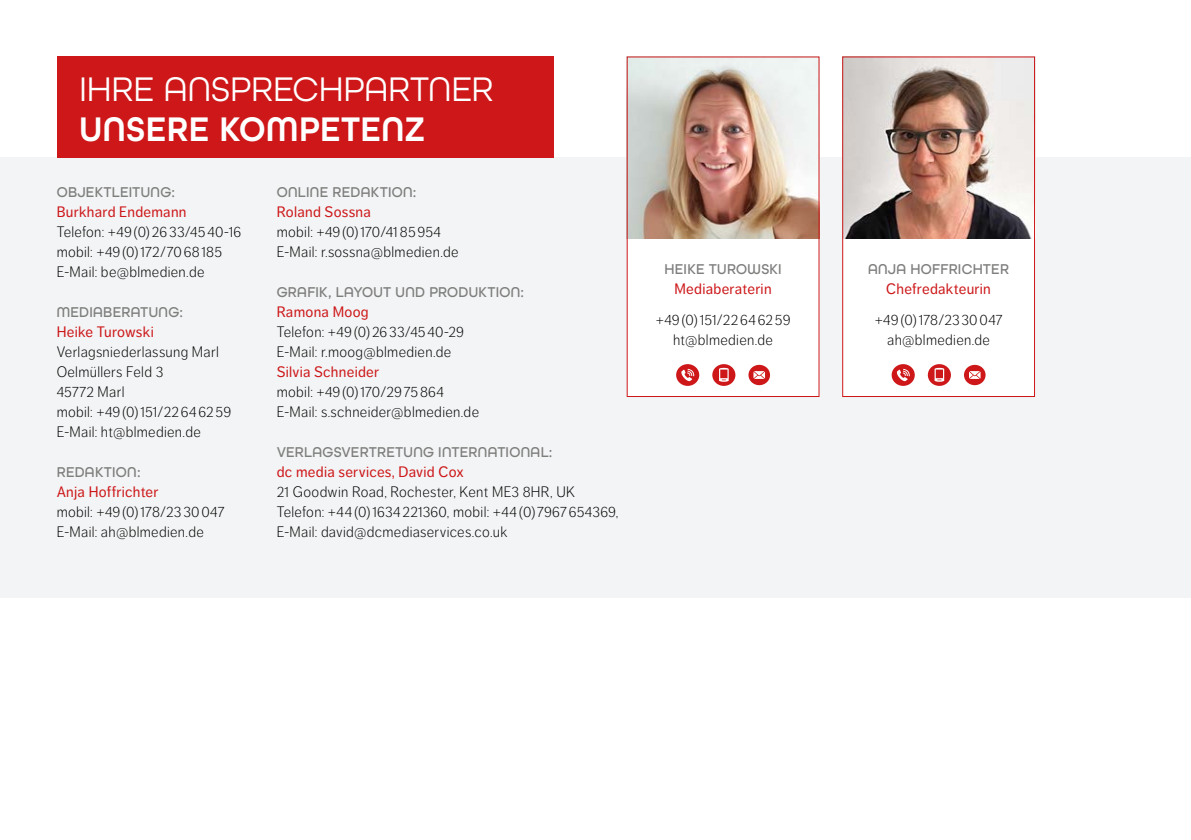
<style>
.page{position:relative;width:1191px;height:840px;background:#fff}
.page>*{position:absolute;margin:0;border:0;box-sizing:border-box;transform-origin:0 0}
.t1{font:36px "All Round Gothic";letter-spacing:.005em;color:#fff;scale:.96 1}
.t2{font:600 36px "All Round Gothic";letter-spacing:.015em;color:#fff;scale:.96 1}
.t3{font:300 15px/20px "Dagny Pro";letter-spacing:.02em;color:#000}
.t4{font:500 15px "All Round Gothic";letter-spacing:.02em;color:#7e7e7d;scale:.96 1}
.t5{font:15px "Dagny Pro";letter-spacing:.02em;color:#cd1719}
</style>
<div class="page">
<div style="left:0;top:157px;width:1191px;height:440px;background:#f3f4f5"></div>
<div style="left:842px;top:236px;width:193px;height:161px;background:#fff"></div>
<div style="left:626px;top:236px;width:193px;height:161px;background:#fff"></div>
<div style="left:57px;top:56px;width:496px;height:101px;background:#cd1719"></div>
<img style="left:628px;top:58px;width:189px;height:180px">
<img style="left:844px;top:58px;width:189px;height:180px">
<div style="left:626px;top:56px;width:193px;height:341px;border:1px solid #cd1719"></div>
<div style="left:676px;top:364px;width:23px;height:21px;background:#cd1719;border-radius:50%"></div>
<svg style="left:681px;top:368px;width:13px;height:13px"></svg>
<div style="left:748px;top:364px;width:22px;height:21px;background:#cd1719;border-radius:50%"></div>
<svg style="left:753px;top:371px;width:12px;height:8px"></svg>
<div style="left:712px;top:364px;width:23px;height:21px;background:#cd1719;border-radius:50%"></div>
<svg style="left:719px;top:367px;width:9px;height:14px"></svg>
<div style="left:842px;top:56px;width:193px;height:341px;border:1px solid #cd1719"></div>
<div style="left:891px;top:364px;width:23px;height:21px;background:#cd1719;border-radius:50%"></div>
<svg style="left:897px;top:368px;width:13px;height:13px"></svg>
<div style="left:964px;top:364px;width:21px;height:21px;background:#cd1719;border-radius:50%"></div>
<svg style="left:969px;top:371px;width:11px;height:8px"></svg>
<svg style="left:927px;top:364px;width:24px;height:21px"></svg>
<svg style="left:934px;top:367px;width:10px;height:14px"></svg>
<h1 class="t1" style="left:79px;top:67px;width:433px">IHRE ANSPRECHPARTNER</h1>
<h1 class="t2" style="left:79px;top:107px;width:362px">UNSERE KOMPETENZ</h1>
<p class="t4" style="left:57px;top:183px;width:125px">OBJEKTLEITUNG:</p>
<p class="t5" style="left:57px;top:203px;width:131px">Burkhard Endemann</p>
<p class="t3" style="left:57px;top:222px;width:186px">Telefon: +49(0)2633/4540-16 mobil: +49(0)172/7068185<br>E-Mail: be@blmedien.de</p>
<p class="t4" style="left:57px;top:303px;width:133px">MEDIABERATUNG:</p>
<p class="t5" style="left:57px;top:323px;width:99px">Heike Turowski</p>
<p class="t3" style="left:57px;top:342px;width:176px">Verlagsniederlassung Marl<br>Oelmüllers Feld 3<br>45772 Marl<br>mobil: +49(0)151/22646259<br>E-Mail: ht@blmedien.de</p>
<p class="t4" style="left:57px;top:463px;width:89px">REDAKTION:</p>
<p class="t5" style="left:57px;top:483px;width:103px">Anja Hoffrichter</p>
<p class="t3" style="left:57px;top:502px;width:169px">mobil: +49(0)178/2330047<br>E-Mail: ah@blmedien.de</p>
<p class="t4" style="left:277px;top:183px;width:147px">ONLINE REDAKTION:</p>
<p class="t5" style="left:277px;top:203px;width:96px">Roland Sossna</p>
<p class="t3" style="left:277px;top:222px;width:183px">mobil: +49(0)170/4185954<br>E-Mail: r.sossna@blmedien.de</p>
<p class="t4" style="left:277px;top:283px;width:259px">GRAFIK, LAYOUT UND PRODUKTION:</p>
<p class="t5" style="left:277px;top:303px;width:94px">Ramona Moog</p>
<p class="t3" style="left:277px;top:322px;width:189px">Telefon: +49(0)2633/4540-29<br>E-Mail: r.moog@blmedien.de</p>
<p class="t5" style="left:277px;top:363px;width:104px">Silvia Schneider</p>
<p class="t3" style="left:277px;top:382px;width:204px">mobil: +49(0)170/2975864<br>E-Mail: s.schneider@blmedien.de</p>
<p class="t4" style="left:277px;top:443px;width:289px">VERLAGSVERTRETUNG INTERNATIONAL:</p>
<p class="t5" style="left:277px;top:463px;width:189px">dc media services, David Cox</p>
<p class="t3" style="left:277px;top:482px;width:343px">21 Goodwin Road, Rochester, Kent ME3 8HR, UK<br>Telefon: +44(0)1634221360, mobil: +44(0)7967654369,<br>E-Mail: david@dcmediaservices.co.uk</p>
<p class="t4" style="left:664px;top:259px;width:124px">HEIKE TUROWSKI</p>
<p class="t5" style="left:674px;top:279px;width:99px">Mediaberaterin</p>
<p class="t3" style="left:656px;top:309px;width:136px;text-align:center">+49(0)151/22646259 ht@blmedien.de</p>
<p class="t4" style="left:868px;top:259px;width:148px">ANJA HOFFRICHTER</p>
<p class="t5" style="left:886px;top:279px;width:106px">Chefredakteurin</p>
<p class="t3" style="left:874px;top:309px;width:129px;text-align:center">+49(0)178/2330047 ah@blmedien.de</p>
</div>
